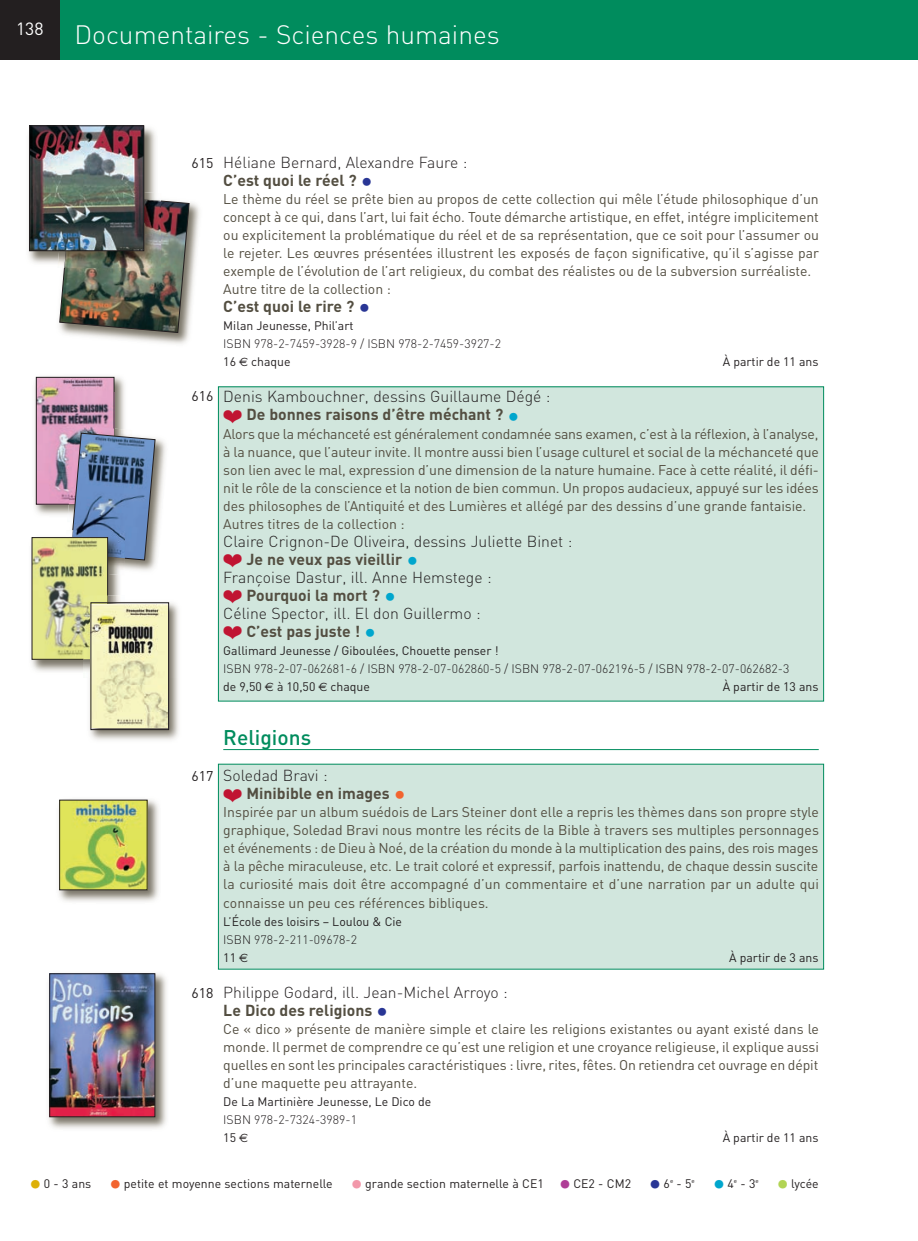
<style>
.page{position:relative;width:918px;height:1241px;background:#fff}
.page>*{position:absolute;margin:0;border:0;box-sizing:border-box;transform-origin:0 0}
.t1{font:300 26.25px "DIN";color:#fff}
.t2{font:500 21px "DIN";color:#008c5d}
.t3{font:17.5px "DIN";color:#fff}
.t4{font:300 15.75px/18px "DIN";color:#231f20}
.t5{font:700 15.75px "DIN";color:#534e41}
.t6{font:14px/18px "DIN";letter-spacing:-.005em;color:#534e41}
.t7{font:14px "DIN";color:#231f20}
.t8{font:12.25px "DIN";color:#231f20}
.t9{font:300 12.25px/18px "DIN";color:#231f20}
.s1{font-weight:700;color:#534e41}
.s2{font-weight:700;font-size:24.5px;color:#293695}
.s3{font-size:24.5px;color:#293695}
.s4{font-weight:400}
.s5{font-family:"Euro Sans";font-weight:400;font-size:12.08px}
.s6{color:#c01432}
.s7{font-size:24.5px;color:#00a6cd}
.s8{font-weight:700;font-size:24.5px;color:#00a6cd}
.s9{font-size:24.5px;color:#f2642f}
.s10{font-size:26.25px;color:#ddb008}
.s11{font-size:26.25px;color:#f2642f}
.s12{font-size:26.25px;color:#f298aa}
.s13{font-size:26.25px;color:#af3d96}
.s14{font-size:26.25px;color:#293695}
.s15{font-size:26.25px;color:#00a6cd}
.s16{font-size:26.25px;color:#b2d454}
</style>
<div class="page">
<div style="left:218px;top:387px;width:605px;height:314px;background:#d1e6dd"></div>
<div style="left:218px;top:764px;width:605px;height:204px;background:#d1e6dd"></div>
<div style="left:0;top:0;width:918px;height:60px;background:#008c5d"></div>
<div style="left:0;top:0;width:60px;height:60px;background:#231f20"></div>
<hr style="left:223px;top:749px;width:596px;height:1px;background:#008c5d">
<img style="left:59px;top:202px;width:141px;height:142px">
<img style="left:60px;top:200px;width:129px;height:132px">
<img style="left:34px;top:376px;width:91px;height:139px">
<img style="left:38px;top:379px;width:74px;height:123px">
<div style="left:36px;top:377px;width:78px;height:127px;border:1px solid #231f20"></div>
<img style="left:66px;top:430px;width:100px;height:141px">
<img style="left:67px;top:428px;width:65px;height:94px">
<img style="left:69px;top:425px;width:45px;height:79px">
<svg style="left:71px;top:433px;width:84px;height:127px;background:#6a82a9"></svg>
<img style="left:31px;top:537px;width:89px;height:135px">
<img style="left:66px;top:530px;width:59px;height:45px">
<img style="left:71px;top:530px;width:54px;height:28px">
<img style="left:34px;top:539px;width:72px;height:118px">
<div style="left:32px;top:537px;width:76px;height:122px;border:1px solid #231f20"></div>
<img style="left:58px;top:799px;width:101px;height:103px">
<img style="left:62px;top:801px;width:83px;height:86px">
<img style="left:48px;top:973px;width:119px;height:156px">
<img style="left:52px;top:975px;width:101px;height:139px">
<div style="left:50px;top:973px;width:105px;height:143px;border:1px solid #231f20"></div>
<img style="left:28px;top:125px;width:128px;height:139px">
<img style="left:58px;top:185px;width:98px;height:83px">
<img style="left:65px;top:193px;width:96px;height:75px">
<img style="left:31px;top:128px;width:111px;height:121px">
<div style="left:29px;top:126px;width:115px;height:125px;border:1px solid #231f20"></div>
<img style="left:83px;top:595px;width:96px;height:145px">
<img style="left:83px;top:595px;width:26px;height:64px">
<img style="left:93px;top:604px;width:74px;height:123px">
<div style="left:91px;top:602px;width:78px;height:127px;border:1px solid #231f20"></div>
<p class="t3" style="left:16px;top:18px;width:29px">138</p>
<h1 class="t1" style="left:74px;top:20px;width:427px">Documentaires - Sciences humaines</h1>
<p class="t7" style="left:191px;top:155px;width:23px">615</p>
<p class="t7" style="left:191px;top:387px;width:23px">616</p>
<p class="t4" style="left:223px;top:153px;width:246px">Héliane Bernard, Alexandre Faure :<br><span class="s1">C’est quoi le réel ?</span> <span class="s2">•</span></p>
<p class="t6" style="left:223px;top:190px;width:597px">Le thème du réel se prête bien au propos de cette collection qui mêle l’étude philosophique d’un concept à ce qui, dans l’art, lui fait écho. Toute démarche artistique, en effet, intégre implicitement ou explicitement la problématique du réel et de sa représentation, que ce soit pour l’assumer ou le rejeter. Les œuvres présentées illustrent les exposés de façon significative, qu’il s’agisse par exemple de l’évolution de l’art religieux, du combat des réalistes ou de la subversion surréaliste.<br>Autre titre de la collection :</p>
<p class="t5" style="left:223px;top:297px;width:149px">C’est quoi le rire ? <span class="s3">•</span></p>
<p class="t8" style="left:223px;top:319px;width:132px">Milan Jeunesse, Phil’art</p>
<p class="t9" style="left:223px;top:335px;width:279px">ISBN 978-2-7459-3928-9 / ISBN 978-2-7459-3927-2<br><span class="s4">16</span> <span class="s5">€</span> <span class="s4">chaque</span></p>
<p class="t8" style="left:723px;top:355px;width:97px">À partir de 11 ans</p>
<p class="t4" style="left:223px;top:388px;width:329px">Denis Kambouchner, dessins Guillaume Dégé :</p>
<p class="t5" style="left:223px;top:406px;width:298px"><span class="s6">▪</span> De bonnes raisons d’être méchant ? <span class="s7">•</span></p>
<p class="t6" style="left:223px;top:424px;width:597px">Alors que la méchanceté est généralement condamnée sans examen, c’est à la réflexion, à l’analyse, à la nuance, que l’auteur invite. Il montre aussi bien l’usage culturel et social de la méchanceté que son lien avec le mal, expression d’une dimension de la nature humaine. Face à cette réalité, il défi&shy;nit le rôle de la conscience et la notion de bien commun. Un propos audacieux, appuyé sur les idées des philosophes de l’Antiquité et des Lumières et allégé par des dessins d’une grande fantaisie.<br>Autres titres de la collection :</p>
<p class="t4" style="left:223px;top:532px;width:350px">Claire Crignon-De Oliveira, dessins Juliette Binet :</p>
<p class="t4" style="left:223px;top:550px;width:270px"><span class="s6">▪</span> <span class="s1">Je ne veux pas vieillir</span> <span class="s8">•<br></span>Françoise Dastur, ill. Anne Hemstege :</p>
<p class="t4" style="left:223px;top:586px;width:259px"><span class="s6">▪</span> <span class="s1">Pourquoi la mort ?</span> <span class="s8">•<br></span>Céline Spector, ill. El don Guillermo :</p>
<p class="t5" style="left:223px;top:622px;width:155px"><span class="s6">▪</span> C’est pas juste ! <span class="s7">•</span></p>
<p class="t8" style="left:223px;top:643px;width:277px">Gallimard Jeunesse / Giboulées, Chouette penser !</p>
<p class="t9" style="left:223px;top:659px;width:567px">ISBN 978-2-07-062681-6 / ISBN 978-2-07-062860-5 / ISBN 978-2-07-062196-5 / ISBN 978-2-07-062682-3 <span class="s4">de 9,50</span> <span class="s5">€</span> <span class="s4">à 10,50</span> <span class="s5">€</span> <span class="s4">chaque</span></p>
<p class="t8" style="left:723px;top:679px;width:97px">À partir de 13 ans</p>
<p class="t7" style="left:191px;top:768px;width:23px">617</p>
<p class="t7" style="left:191px;top:984px;width:23px">618</p>
<h2 class="t2" style="left:223px;top:725px;width:89px">Religions</h2>
<p class="t4" style="left:223px;top:766px;width:106px">Soledad Bravi :</p>
<p class="t5" style="left:223px;top:784px;width:184px"><span class="s6">▪</span> Minibible en images <span class="s9">•</span></p>
<p class="t6" style="left:223px;top:803px;width:597px;text-align:justify">Inspirée par un album suédois de Lars Steiner dont elle a repris les thèmes dans son propre style graphique, Soledad Bravi nous montre les récits de la Bible à travers ses multiples personnages et événements : de Dieu à Noé, de la création du monde à la multiplication des pains, des rois mages à la pêche miraculeuse, etc. Le trait coloré et expressif, parfois inattendu, de chaque dessin suscite la curiosité mais doit être accompagné d’un commentaire et d’une narration par un adulte qui connaisse un peu ces références bibliques.</p>
<p class="t8" style="left:223px;top:914px;width:180px">L’École des loisirs – Loulou &amp; Cie</p>
<p class="t9" style="left:223px;top:930px;width:135px">ISBN 978-2-211-09678-2<br><span class="s4">11</span> <span class="s5">€</span></p>
<p class="t8" style="left:729px;top:950px;width:91px">À partir de 3 ans</p>
<p class="t4" style="left:223px;top:983px;width:286px">Philippe Godard, ill. Jean-Michel Arroyo :<br><span class="s1">Le Dico des religions</span> <span class="s2">•</span></p>
<p class="t6" style="left:223px;top:1019px;width:597px;text-align:justify">Ce « dico » présente de manière simple et claire les religions existantes ou ayant existé dans le monde. Il permet de comprendre ce qu’est une religion et une croyance religieuse, il explique aussi quelles en sont les principales caractéristiques : livre, rites, fêtes. On retiendra cet ouvrage en dépit d’une maquette peu attrayante.</p>
<p class="t8" style="left:223px;top:1094px;width:209px">De La Martinière Jeunesse, Le Dico de</p>
<p class="t9" style="left:223px;top:1110px;width:135px">ISBN 978-2-7324-3989-1<br><span class="s4">15</span> <span class="s5">€</span></p>
<p class="t8" style="left:723px;top:1130px;width:97px">À partir de 11 ans</p>
<p class="t8" style="left:28px;top:1176px;width:668px"><span class="s10">•</span>0 - 3 ans <span class="s11">•</span>petite et moyenne sections maternelle <span class="s12">•</span>grande section maternelle à CE1 <span class="s13">•</span>CE2 - CM2 <span class="s14">•</span>6<sup>e</sup> - 5<sup>e</sup></p>
<p class="t8" style="left:712px;top:1176px;width:48px"><span class="s15">•</span>4<sup>e</sup> - 3<sup>e</sup></p>
<p class="t8" style="left:776px;top:1176px;width:44px"><span class="s16">•</span>lycée</p>
</div>
